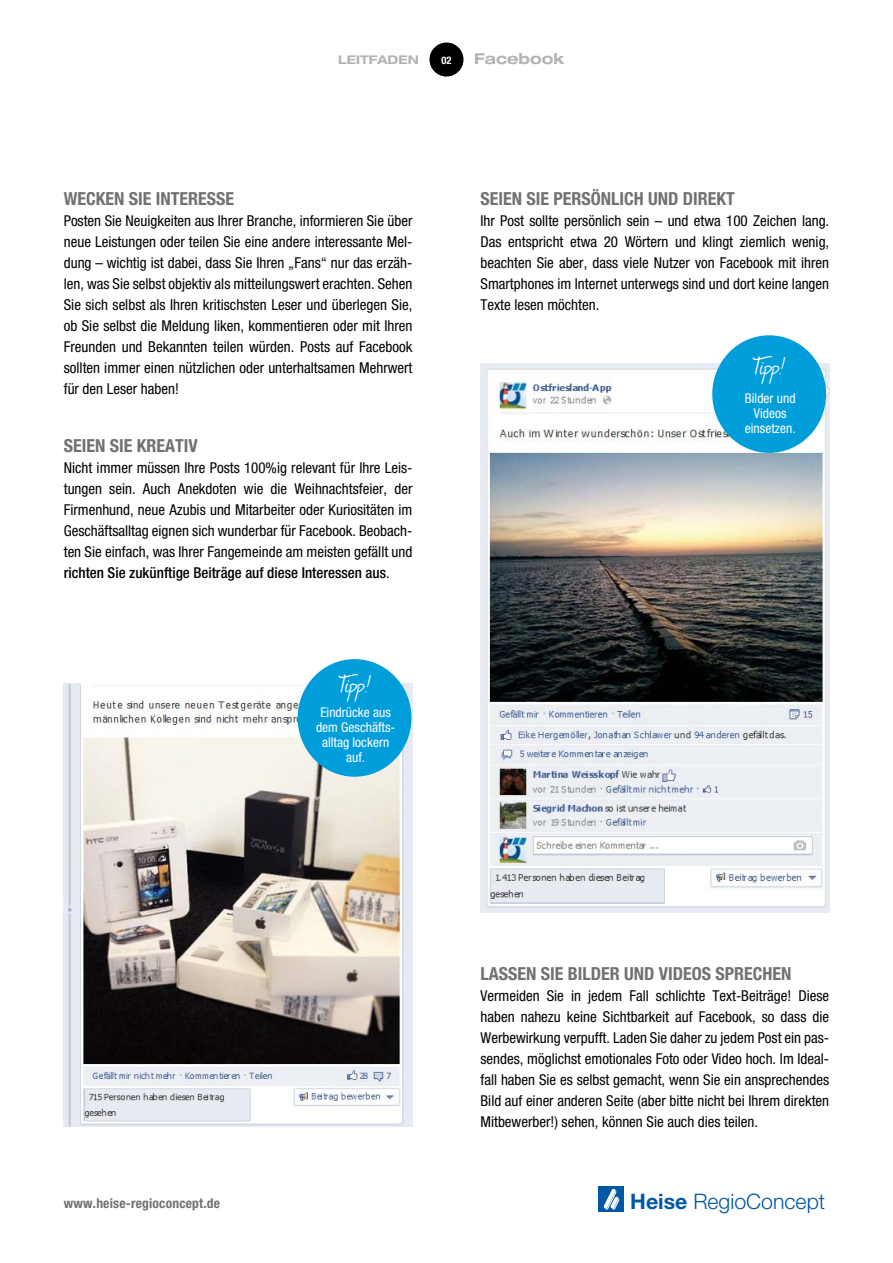
<style>
.page{position:relative;width:893px;height:1263px;background:#fff}
.page>*{position:absolute;margin:0;border:0;box-sizing:border-box;transform-origin:0 0}
.t1{font:27px "Journal";letter-spacing:-.055em;color:#fff}
.t2{font:300 21.3px "Helvetica Neue";color:#0057a3}
.t3{font:700 condensed 18px "Helvetica Neue";color:#707172}
.t4{font:condensed 15px/21px "Helvetica Neue";color:#000;text-align:justify}
.t5{font:700 expanded 15px "Helvetica Neue";color:#b1b3b4}
.t6{font:condensed 13.5px/15px "Helvetica Neue";color:#fff;text-align:center}
.t7{font:700 condensed 13.5px "Helvetica Neue";letter-spacing:.015em;color:#707172}
.t8{font:700 expanded 12px "Helvetica Neue";color:#b1b3b4}
.t9{font:700 condensed 10.5px "Helvetica Neue";color:#fff}
.s1{font-weight:500}
.s2{font-weight:700}
</style>
<div class="page">
<div style="left:429px;top:43px;width:34px;height:34px;background:#000;border-radius:50%"></div>
<img style="left:480px;top:364px;width:349px;height:548px">
<div style="left:712px;top:335px;width:114px;height:118px;background:#009ddb;border-radius:50%"></div>
<img style="left:64px;top:684px;width:348px;height:443px">
<div style="left:298px;top:659px;width:113px;height:118px;background:#009ddb;border-radius:50%"></div>
<div style="left:598px;top:1186px;width:26px;height:26px;background:#0057a3"></div>
<svg style="left:603px;top:1189px;width:17px;height:21px"></svg>
<p class="t8" style="left:338px;top:52px;width:82px">LEITFADEN</p>
<p class="t5" style="left:474px;top:49px;width:92px">Facebook</p>
<p class="t9" style="left:441px;top:54px;width:12px">02</p>
<p class="t3" style="left:64px;top:188px;width:172px">WECKEN SIE INTERESSE</p>
<p class="t4" style="left:64px;top:210px;width:350px">Posten Sie Neuigkeiten aus Ihrer Branche, informieren Sie über neue Leistungen oder teilen Sie eine andere interessante Mel&shy;dung – wichtig ist dabei, dass Sie Ihren „Fans“ nur das erzäh&shy;len, was Sie selbst objektiv als mitteilungswert erachten. Sehen Sie sich selbst als Ihren kritischsten Leser und überlegen Sie, ob Sie selbst die Meldung liken, kommentieren oder mit Ihren Freunden und Bekannten teilen würden. Posts auf Facebook sollten immer einen nützlichen oder unterhaltsamen Mehrwert für den Leser haben!</p>
<p class="t3" style="left:64px;top:435px;width:135px">SEIEN SIE KREATIV</p>
<p class="t4" style="left:64px;top:457px;width:350px">Nicht immer müssen Ihre Posts 100%ig relevant für Ihre Leis&shy;tungen sein. Auch Anekdoten wie die Weihnachtsfeier, der Firmenhund, neue Azubis und Mitarbeiter oder Kuriositäten im Geschäftsalltag eignen sich wunderbar für Facebook. Beobach&shy;ten Sie einfach, was Ihrer Fangemeinde am meisten gefällt und <span class="s1">richten Sie zukünftige Beiträge auf diese Interessen aus</span>.</p>
<h1 class="t1" style="left:339px;top:666px;width:33px">Tipp!</h1>
<p class="t6" style="left:316px;top:704px;width:81px">Eindrücke aus dem Geschäfts&shy;alltag lockern auf.</p>
<p class="t3" style="left:480px;top:188px;width:256px">SEIEN SIE PERSÖNLICH UND DIREKT</p>
<p class="t4" style="left:480px;top:210px;width:350px">Ihr Post sollte persönlich sein – und etwa 100 Zeichen lang.<br>Das entspricht etwa 20 Wörtern und klingt ziemlich wenig, beachten Sie aber, dass viele Nutzer von Facebook mit ihren Smartphones im Internet unterwegs sind und dort keine langen Texte lesen möchten.</p>
<h1 class="t1" style="left:753px;top:349px;width:33px">Tipp!</h1>
<p class="t6" style="left:745px;top:390px;width:52px">Bilder und<br>Videos einsetzen.</p>
<p class="t3" style="left:480px;top:963px;width:312px">LASSEN SIE BILDER UND VIDEOS SPRECHEN</p>
<p class="t4" style="left:480px;top:985px;width:350px">Vermeiden Sie in jedem Fall schlichte Text-Beiträge! Diese haben nahezu keine Sichtbarkeit auf Facebook, so dass die Werbewirkung verpufft. Laden Sie daher zu jedem Post ein pas&shy;sendes, möglichst emotionales Foto oder Video hoch. Im Ideal&shy;fall haben Sie es selbst gemacht, wenn Sie ein ansprechendes Bild auf einer anderen Seite (aber bitte nicht bei Ihrem direkten Mitbewerber!) sehen, können Sie auch dies teilen.</p>
<p class="t7" style="left:64px;top:1195px;width:158px">www.heise-regioconcept.de</p>
<h2 class="t2" style="left:630px;top:1188px;width:196px"><span class="s2">Heise</span> RegioConcept</h2>
</div>
